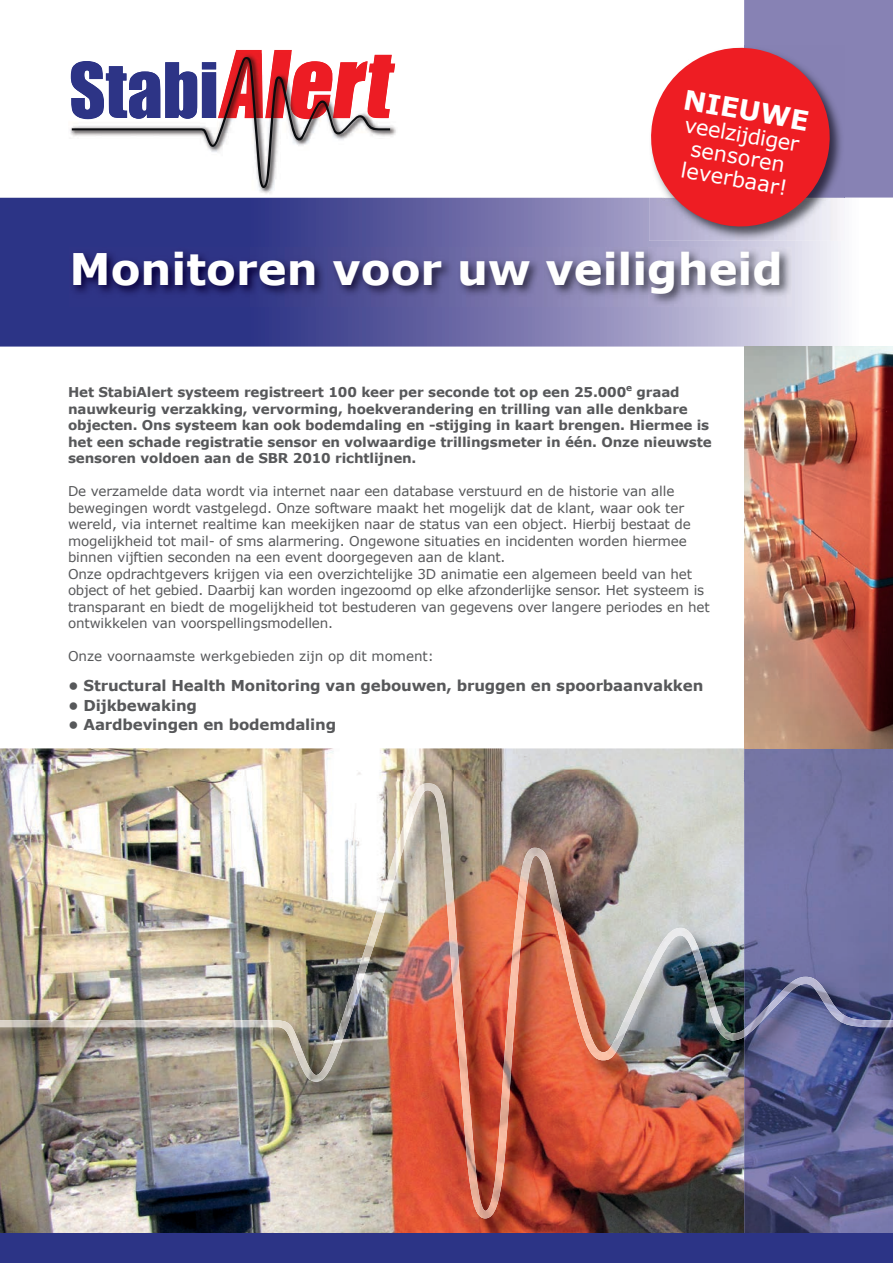
<style>
.page{position:relative;width:893px;height:1263px;background:#fff}
.page>*{position:absolute;margin:0;border:0;box-sizing:border-box;transform-origin:0 0}
.t1{font:700 43.5px "Verdana";color:#fff}
.t2{font:700 27px "Verdana";color:#fff}
.t3{font:21px/22.5px "Verdana";color:#fff}
.t4{font:700 15px "Verdana";letter-spacing:-.01em;color:#57585a}
.t5{font:13.5px/16.5px "Verdana";letter-spacing:-.01em;color:#57585a}
.t6{font:700 13.5px/16.5px "Verdana";letter-spacing:-.01em;color:#57585a}
</style>
<div class="page">
<img style="left:0;top:748px;width:744px;height:23px">
<div style="left:744px;top:0;width:149px;height:198px;background:#8782b4"></div>
<div style="left:744px;top:748px;width:149px;height:23px;background:#7373a1"></div>
<svg style="left:0;top:198px;width:893px;height:149px"></svg>
<img style="left:0;top:771px;width:892px;height:10px">
<img style="left:0;top:781px;width:372px;height:239px">
<img style="left:383px;top:781px;width:361px;height:161px">
<img style="left:585px;top:942px;width:52px;height:47px">
<img style="left:744px;top:781px;width:149px;height:196px">
<img style="left:372px;top:790px;width:107px;height:443px">
<img style="left:478px;top:856px;width:106px;height:377px">
<img style="left:638px;top:1006px;width:53px;height:227px">
<img style="left:319px;top:1081px;width:53px;height:152px">
<img style="left:691px;top:1040px;width:53px;height:193px">
<img style="left:0;top:1074px;width:319px;height:159px">
<img style="left:584px;top:1060px;width:54px;height:173px">
<img style="left:744px;top:1037px;width:149px;height:196px">
<img style="left:372px;top:783px;width:88px;height:194px">
<img style="left:503px;top:848px;width:82px;height:226px">
<img style="left:318px;top:925px;width:54px;height:156px">
<img style="left:637px;top:928px;width:54px;height:78px">
<img style="left:691px;top:933px;width:53px;height:107px">
<img style="left:0;top:1020px;width:319px;height:54px">
<img style="left:452px;top:976px;width:27px;height:239px">
<img style="left:584px;top:989px;width:54px;height:71px">
<img style="left:304px;top:1073px;width:15px;height:9px">
<img style="left:478px;top:1073px;width:33px;height:145px">
<img style="left:744px;top:977px;width:149px;height:60px">
<svg style="left:71px;top:50px;width:324px;height:138px"></svg>
<img style="left:69px;top:248px;width:723px;height:58px">
<img style="left:649px;top:46px;width:195px;height:195px">
<svg style="left:644px;top:41px;width:193px;height:193px"></svg>
<img style="left:744px;top:347px;width:149px;height:401px">
<div style="left:0;top:1233px;width:893px;height:30px;background:#2c3486"></div>
<h2 class="t2" style="left:687px;top:82px;width:128px;rotate:10deg">NIEUWE</h2>
<h3 class="t3" style="left:687px;top:114px;width:117px;rotate:10deg">veelzijdiger sensoren leverbaar!</h3>
<h1 class="t1" style="left:69px;top:241px;width:715px">Monitoren voor uw veiligheid</h1>
<p class="t6" style="left:68px;top:384px;width:645px">Het StabiAlert systeem registreert 100 keer per seconde tot op een 25.000<sup>e</sup> graad nauwkeurig verzakking, vervorming, hoekverandering en trilling van alle denkbare objecten. Ons systeem kan ook bodemdaling en -stijging in kaart brengen. Hiermee is het een schade registratie sensor en volwaardige trillingsmeter in één. Onze nieuwste sensoren voldoen aan de SBR 2010 richtlijnen.</p>
<p class="t5" style="left:68px;top:483px;width:643px">De verzamelde data wordt via internet naar een database verstuurd en de historie van alle bewegingen wordt vastgelegd. Onze software maakt het mogelijk dat de klant, waar ook ter wereld, via internet realtime kan meekijken naar de status van een object. Hierbij bestaat de mogelijkheid tot mail- of sms alarmering. Ongewone situaties en incidenten worden hiermee binnen vijftien seconden na een event doorgegeven aan de klant.<br>Onze opdrachtgevers krijgen via een overzichtelijke 3D animatie een algemeen beeld van het object of het gebied. Daarbij kan worden ingezoomd op elke afzonderlijke sensor. Het systeem is transparant en biedt de mogelijkheid tot bestuderen van gegevens over langere periodes en het ontwikkelen van voorspellingsmodellen.</p>
<p class="t5" style="left:68px;top:648px;width:368px">Onze voornaamste werkgebieden zijn op dit moment:</p>
<p class="t4" style="left:68px;top:676px;width:637px">• Structural Health Monitoring van gebouwen, bruggen en spoorbaanvakken</p>
<p class="t4" style="left:68px;top:696px;width:131px">• Dijkbewaking</p>
<p class="t4" style="left:68px;top:715px;width:270px">• Aardbevingen en bodemdaling</p>
</div>
